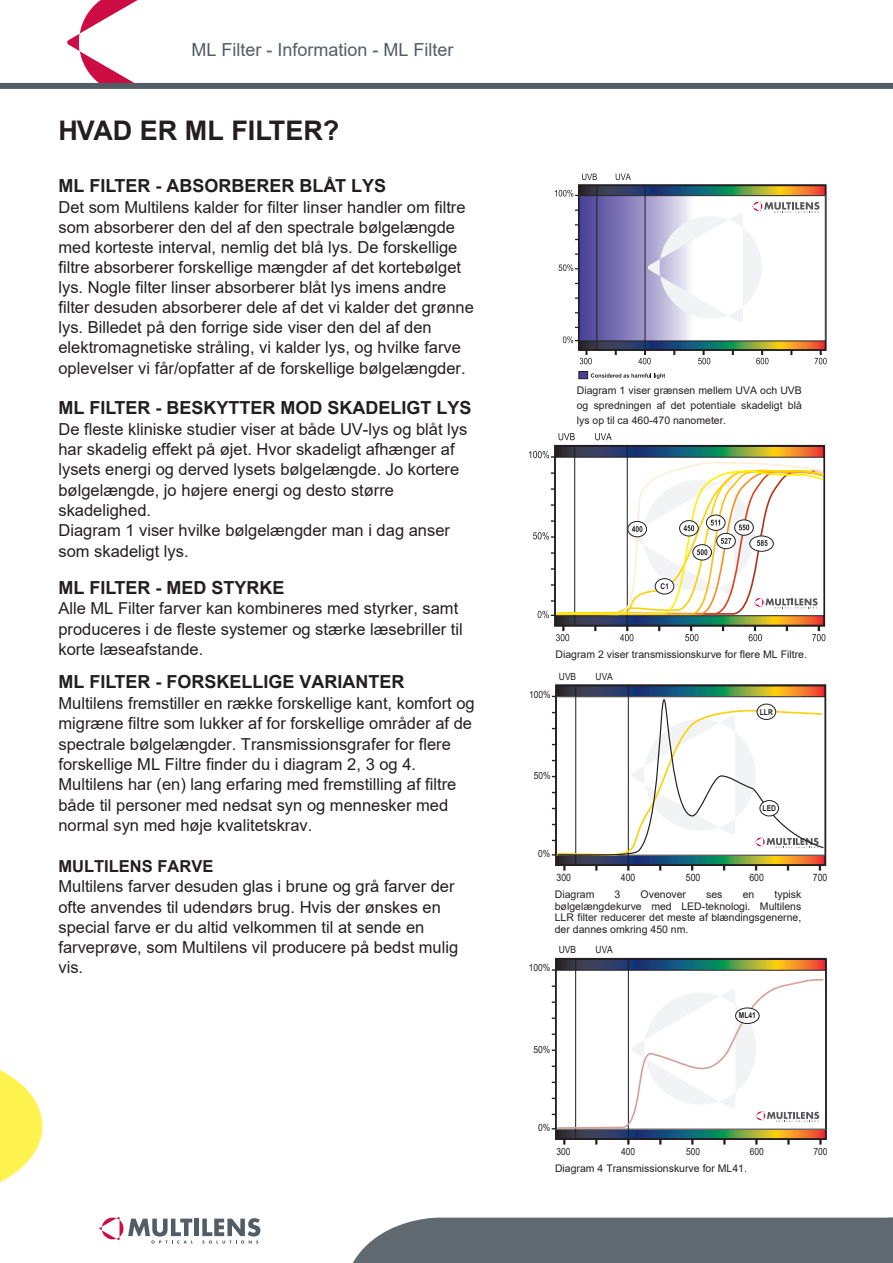
<style>
.page{position:relative;width:893px;height:1263px;background:#fff}
.page>*{position:absolute;margin:0;border:0;box-sizing:border-box;transform-origin:0 0}
.t1{font:700 27px "Arial";color:#231f20}
.t2{font:700 18px "Arial";color:#231f20}
.t3{font:18px "Arial";color:#525e65}
.t4{font:16.5px/20.2px "Arial";color:#231f20}
.t5{font:10.5px/11.7px "Arial";color:#231f20;text-align:justify}
.t6{font:10.2px "Arial";color:#231f20;scale:.86 1}
.t7{font:9.9px "Arial";color:#231f20;scale:.86 1}
.t8{font:9.75px "Arial";color:#231f20;scale:.86 1}
.t9{font:700 8.1px "Arial";color:#231f20;scale:.83 1}
.s1{font-weight:700}
.s2{font-family:"Helvetica Neue LT Std";font-weight:300}
</style>
<div class="page">
<div style="left:194px;top:1218px;width:5px;height:18px;background:#525e65"></div>
<svg style="left:202px;top:1218px;width:58px;height:25px"></svg>
<svg style="left:99px;top:1217px;width:94px;height:26px"></svg>
<svg style="left:353px;top:1217px;width:540px;height:46px;background:#697278"></svg>
<svg style="left:0;top:0;width:832px;height:83px"></svg>
<div style="left:0;top:83px;width:893px;height:6px;background:#525e65"></div>
<svg style="left:0;top:1070px;width:43px;height:112px"></svg>
<svg style="left:634px;top:448px;width:83px;height:3px"></svg>
<svg style="left:717px;top:448px;width:105px;height:3px"></svg>
<svg style="left:557px;top:448px;width:77px;height:3px"></svg>
<svg style="left:634px;top:618px;width:83px;height:5px"></svg>
<svg style="left:717px;top:618px;width:105px;height:5px"></svg>
<svg style="left:557px;top:618px;width:77px;height:5px"></svg>
<svg style="left:556px;top:626px;width:13px;height:15px"></svg>
<svg style="left:620px;top:626px;width:13px;height:15px"></svg>
<svg style="left:685px;top:626px;width:13px;height:15px"></svg>
<svg style="left:749px;top:626px;width:13px;height:15px"></svg>
<svg style="left:812px;top:626px;width:13px;height:15px"></svg>
<svg style="left:559px;top:433px;width:16px;height:7px"></svg>
<svg style="left:595px;top:433px;width:17px;height:7px"></svg>
<div style="left:554px;top:445px;width:271px;height:181px;border:2px solid #231f20"></div>
<hr style="left:627px;top:445px;width:1px;height:180px;background:#231f20">
<hr style="left:574px;top:445px;width:1px;height:181px;background:#231f20">
<svg style="left:529px;top:451px;width:296px;height:167px"></svg>
<svg style="left:652px;top:188px;width:76px;height:7px"></svg>
<svg style="left:728px;top:188px;width:95px;height:7px"></svg>
<svg style="left:581px;top:188px;width:71px;height:7px"></svg>
<svg style="left:652px;top:341px;width:76px;height:7px"></svg>
<svg style="left:728px;top:341px;width:95px;height:7px"></svg>
<svg style="left:581px;top:341px;width:71px;height:7px"></svg>
<svg style="left:580px;top:351px;width:12px;height:13px"></svg>
<svg style="left:638px;top:351px;width:13px;height:13px"></svg>
<svg style="left:698px;top:351px;width:12px;height:13px"></svg>
<svg style="left:756px;top:351px;width:12px;height:13px"></svg>
<svg style="left:814px;top:350px;width:13px;height:14px"></svg>
<svg style="left:563px;top:336px;width:15px;height:7px"></svg>
<svg style="left:559px;top:264px;width:19px;height:7px"></svg>
<svg style="left:555px;top:190px;width:23px;height:7px"></svg>
<svg style="left:582px;top:174px;width:15px;height:6px"></svg>
<svg style="left:616px;top:174px;width:15px;height:6px"></svg>
<div style="left:578px;top:185px;width:248px;height:166px;border:2px solid #231f20"></div>
<div style="left:578px;top:371px;width:10px;height:8px;background:#473f9a;border:1px solid #231f20"></div>
<svg style="left:591px;top:373px;width:74px;height:6px"></svg>
<svg style="left:581px;top:197px;width:243px;height:142px"></svg>
<div style="left:579px;top:195px;width:247px;height:146px;border:1px solid #231f20"></div>
<hr style="left:645px;top:185px;width:1px;height:165px;background:#231f20">
<hr style="left:596px;top:185px;width:1px;height:165px;background:#231f20">
<svg style="left:647px;top:201px;width:172px;height:123px"></svg>
<svg style="left:635px;top:688px;width:83px;height:8px"></svg>
<svg style="left:718px;top:688px;width:105px;height:8px"></svg>
<svg style="left:558px;top:688px;width:77px;height:8px"></svg>
<svg style="left:635px;top:857px;width:83px;height:6px"></svg>
<svg style="left:718px;top:857px;width:105px;height:6px"></svg>
<svg style="left:558px;top:857px;width:77px;height:6px"></svg>
<svg style="left:563px;top:866px;width:3px;height:4px"></svg>
<div style="left:555px;top:685px;width:271px;height:181px;border:2px solid #231f20"></div>
<hr style="left:628px;top:685px;width:1px;height:180px;background:#231f20">
<hr style="left:575px;top:685px;width:1px;height:180px;background:#231f20">
<svg style="left:552px;top:696px;width:273px;height:161px"></svg>
<div style="left:760px;top:800px;width:19px;height:16px;background:#fff;border-radius:50%"></div>
<div style="left:759px;top:800px;width:20px;height:16px;border:1px solid #231f20;border-radius:50%"></div>
<svg style="left:635px;top:961px;width:84px;height:9px"></svg>
<svg style="left:719px;top:961px;width:105px;height:9px"></svg>
<svg style="left:558px;top:961px;width:77px;height:9px"></svg>
<svg style="left:635px;top:1129px;width:84px;height:8px"></svg>
<svg style="left:719px;top:1129px;width:105px;height:8px"></svg>
<svg style="left:558px;top:1129px;width:77px;height:8px"></svg>
<svg style="left:723px;top:1140px;width:3px;height:4px"></svg>
<svg style="left:755px;top:1140px;width:3px;height:4px"></svg>
<svg style="left:787px;top:1140px;width:3px;height:4px"></svg>
<svg style="left:819px;top:1140px;width:3px;height:4px"></svg>
<div style="left:555px;top:958px;width:272px;height:182px;border:2px solid #231f20"></div>
<hr style="left:628px;top:958px;width:1px;height:181px;background:#231f20">
<hr style="left:575px;top:958px;width:1px;height:181px;background:#231f20">
<svg style="left:552px;top:978px;width:273px;height:151px"></svg>
<div style="left:736px;top:1008px;width:23px;height:15px;background:#fff;border-radius:50%"></div>
<div style="left:735px;top:1007px;width:25px;height:17px;border:1px solid #231f20;border-radius:50%"></div>
<p class="t3" style="left:191px;top:38px;width:264px">ML Filter - Information - ML Filter</p>
<p class="t1" style="left:58px;top:111px;width:283px">HVAD ER ML FILTER?</p>
<p class="t2" style="left:58px;top:173px;width:329px">ML FILTER - ABSORBERER BLÅT LYS</p>
<p class="t4" style="left:58px;top:197px;width:417px">Det som Multilens kalder for filter linser handler om filtre som absorberer den del af den spectrale bølgelængde med korteste interval, nemlig det blå lys. De forskellige filtre absorberer forskellige mængder af det kortebølget lys. Nogle filter linser absorberer blåt lys imens andre filter desuden absorberer dele af det vi kalder det grønne lys. Billedet på den forrige side viser den del af den elektromagnetiske stråling, vi kalder lys, og hvilke farve oplevelser vi får/opfatter af de forskellige bølgelængder.</p>
<p class="t2" style="left:58px;top:395px;width:414px">ML FILTER - BESKYTTER MOD SKADELIGT LYS</p>
<p class="t4" style="left:58px;top:419px;width:410px">De fleste kliniske studier viser at både UV-lys og blåt lys har skadelig effekt på øjet. Hvor skadeligt afhænger af lysets energi og derved lysets bølgelængde. Jo kortere bølgelængde, jo højere energi og desto større skadelighed.<br>Diagram 1 viser hvilke bølgelængder man i dag anser som skadeligt lys.</p>
<p class="t2" style="left:58px;top:575px;width:227px">ML FILTER - MED STYRKE</p>
<p class="t4" style="left:58px;top:598px;width:406px">Alle ML Filter farver kan kombineres med styrker, samt produceres i de fleste systemer og stærke læsebriller til korte læseafstande.</p>
<p class="t2" style="left:58px;top:669px;width:348px">ML FILTER - FORSKELLIGE VARIANTER</p>
<p class="t4" style="left:58px;top:693px;width:418px">Multilens fremstiller en række forskellige kant, komfort og migræne filtre som lukker af for forskellige områder af de spectrale bølgelængder. Transmissionsgrafer for flere forskellige ML Filtre finder du i diagram 2, 3 og 4.<br>Multilens har (en) lang erfaring med fremstilling af filtre både til personer med nedsat syn og mennesker med normal syn med høje kvalitetskrav.</p>
<p class="t4" style="left:58px;top:856px;width:401px"><span class="s1">MULTILENS FARVE<br></span>Multilens farver desuden glas i brune og grå farver der ofte anvendes til udendørs brug. Hvis der ønskes en special farve er du altid velkommen til at sende en farveprøve, som Multilens vil producere på bedst mulig vis.</p>
<p class="t5" style="left:577px;top:383px;width:227px;line-height:15px">Diagram 1 viser grænsen mellem UVA och UVB og spredningen af det potentiale skadeligt blå lys op til ca 460-470 nanometer.</p>
<p class="t5" style="left:555px;top:648px;width:253px">Diagram 2 viser transmissionskurve for flere ML Filtre.</p>
<p class="t8" style="left:529px;top:687px;width:27px">100%</p>
<p class="t8" style="left:559px;top:669px;width:22px">UVB</p>
<p class="t8" style="left:596px;top:669px;width:22px">UVA</p>
<p class="t8" style="left:534px;top:769px;width:21px">50%</p>
<p class="t8" style="left:538px;top:847px;width:16px">0%</p>
<p class="t9" style="left:760px;top:706px;width:17px">LLR</p>
<p class="t9" style="left:763px;top:802px;width:18px">LED</p>
<p class="t6" style="left:557px;top:870px;width:18px">300</p>
<p class="t6" style="left:621px;top:870px;width:18px">400</p>
<p class="t6" style="left:686px;top:870px;width:18px">500</p>
<p class="t6" style="left:749px;top:870px;width:18px">600</p>
<p class="t6" style="left:813px;top:870px;width:18px">700</p>
<p class="t5" style="left:555px;top:888px;width:41px">Diagram</p>
<p class="t5" style="left:615px;top:888px;width:7px">3</p>
<p class="t5" style="left:641px;top:888px;width:47px">Ovenover</p>
<p class="t5" style="left:706px;top:888px;width:18px">ses</p>
<p class="t5" style="left:743px;top:888px;width:13px">en</p>
<p class="t5" style="left:555px;top:888px;width:248px;text-indent:220px">typisk bølgelængdekurve med LED-teknologi. Multilens LLR filter reducerer det meste af blændingsgenerne, der dannes omkring 450 nm.</p>
<p class="t7" style="left:529px;top:961px;width:27px">100%</p>
<p class="t7" style="left:559px;top:943px;width:22px">UVB</p>
<p class="t7" style="left:596px;top:943px;width:22px">UVA</p>
<p class="t7" style="left:533px;top:1042px;width:21px">50%</p>
<p class="t7" style="left:538px;top:1121px;width:16px">0%</p>
<p class="t9" style="left:739px;top:1010px;width:22px">ML41</p>
<p class="t7" style="left:557px;top:1144px;width:18px">300</p>
<p class="t7" style="left:621px;top:1144px;width:18px">400</p>
<p class="t7" style="left:686px;top:1144px;width:18px">500</p>
<p class="t5" style="left:555px;top:1163px;width:193px">Diagram 4 Transmissionskurve for ML41<span class="s2">.</span></p>
<p class="t7" style="left:750px;top:1144px;width:18px">600</p>
<p class="t7" style="left:813px;top:1144px;width:18px">700</p>
</div>
